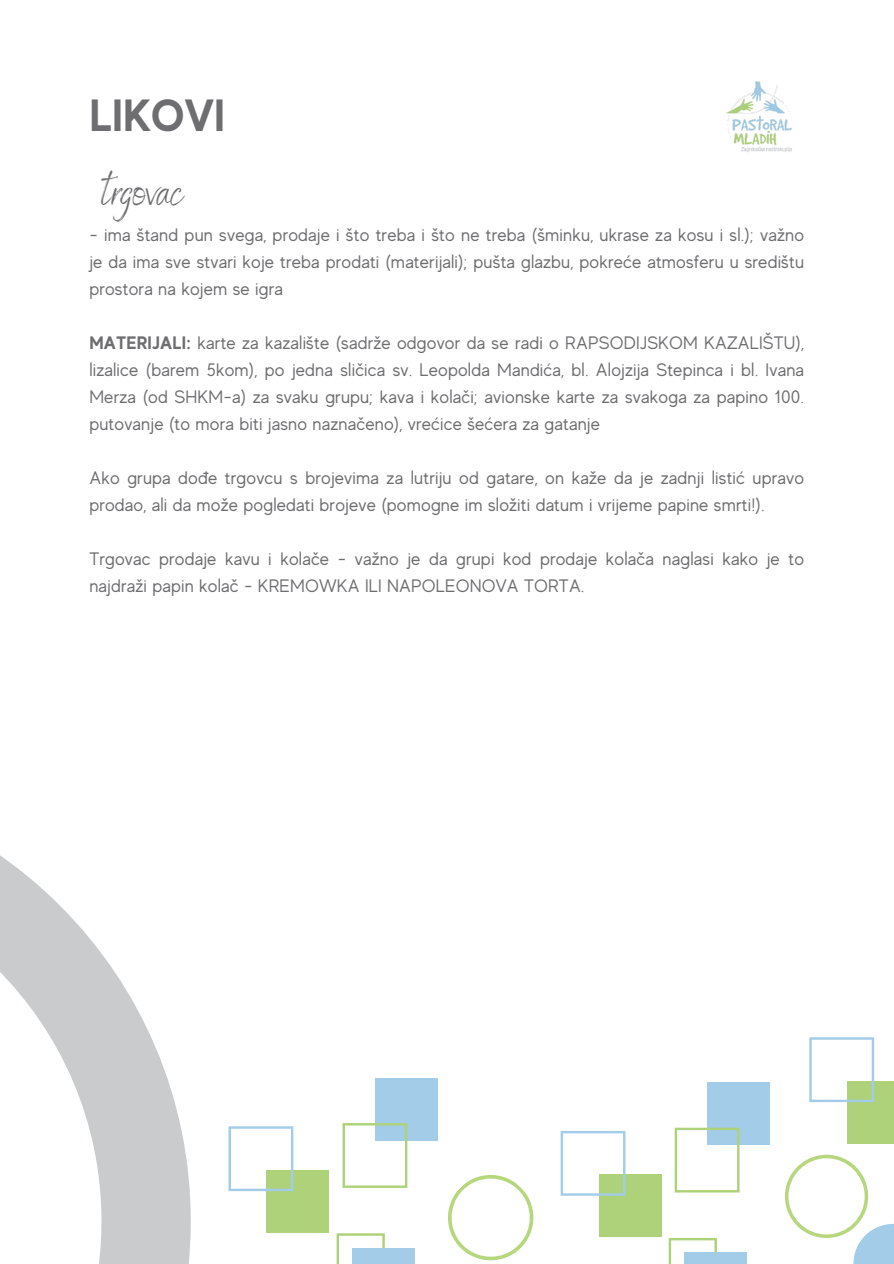
<style>
.page{position:relative;width:894px;height:1264px;background:#fff}
.page>*{position:absolute;margin:0;border:0;box-sizing:border-box;transform-origin:0 0}
.t1{font:45px "Benedict";color:#6e6d70}
.t2{font:700 45px "MADE Evolve Sans";color:#6e6d70}
.t3{font:18px/27px "MADE Evolve Sans";letter-spacing:.01em;color:#6e6d70;text-align:justify}
.s1{font-weight:700}
</style>
<div class="page">
<svg style="left:0;top:855px;width:190px;height:408px"></svg>
<svg style="left:448px;top:1175px;width:85px;height:85px"></svg>
<svg style="left:785px;top:1154px;width:108px;height:109px"></svg>
<div style="left:375px;top:1078px;width:62px;height:62px;background:#a2cce7"></div>
<div style="left:266px;top:1169px;width:63px;height:63px;background:#aed279"></div>
<svg style="left:342px;top:1123px;width:65px;height:64px"></svg>
<svg style="left:336px;top:1233px;width:48px;height:30px"></svg>
<svg style="left:228px;top:1126px;width:65px;height:65px"></svg>
<div style="left:352px;top:1247px;width:62px;height:16px;background:#a2cce7"></div>
<div style="left:847px;top:1080px;width:46px;height:63px;background:#aed279"></div>
<svg style="left:809px;top:1037px;width:64px;height:65px"></svg>
<img style="left:726px;top:81px;width:66px;height:72px">
<div style="left:707px;top:1082px;width:62px;height:63px;background:#a2cce7"></div>
<div style="left:598px;top:1174px;width:63px;height:62px;background:#aed279"></div>
<svg style="left:674px;top:1127px;width:65px;height:65px"></svg>
<svg style="left:668px;top:1238px;width:48px;height:25px"></svg>
<svg style="left:560px;top:1131px;width:65px;height:64px"></svg>
<div style="left:684px;top:1252px;width:62px;height:11px;background:#a2cce7"></div>
<h1 class="t2" style="left:89px;top:87px;width:137px">LIKOVI</h1>
<h1 class="t1" style="left:102px;top:159px;width:83px">trgovac</h1>
<p class="t3" style="left:89px;top:220px;width:716px">- ima štand pun svega, prodaje i što treba i što ne treba (šminku, ukrase za kosu i sl.); važno je da ima sve stvari koje treba prodati (materijali); pušta glazbu, pokreće atmosferu u središtu prostora na kojem se igra</p>
<p class="t3" style="left:89px;top:328px;width:716px"><span class="s1">MATERIJALI:</span> karte za kazalište (sadrže odgovor da se radi o RAPSODIJSKOM KAZALIŠTU), lizalice (barem 5kom), po jedna sličica sv. Leopolda Mandića, bl. Alojzija Stepinca i bl. Ivana Merza (od SHKM-a) za svaku grupu; kava i kolači; avionske karte za svakoga za papino 100. putovanje (to mora biti jasno naznačeno), vrećice šećera za gatanje</p>
<p class="t3" style="left:89px;top:463px;width:716px">Ako grupa dođe trgovcu s brojevima za lutriju od gatare, on kaže da je zadnji listić upravo prodao, ali da može pogledati brojeve (pomogne im složiti datum i vrijeme papine smrti!).</p>
<p class="t3" style="left:89px;top:544px;width:716px">Trgovac prodaje kavu i kolače - važno je da grupi kod prodaje kolača naglasi kako je to najdraži papin kolač - KREMOWKA ILI NAPOLEONOVA TORTA.</p>
</div>
